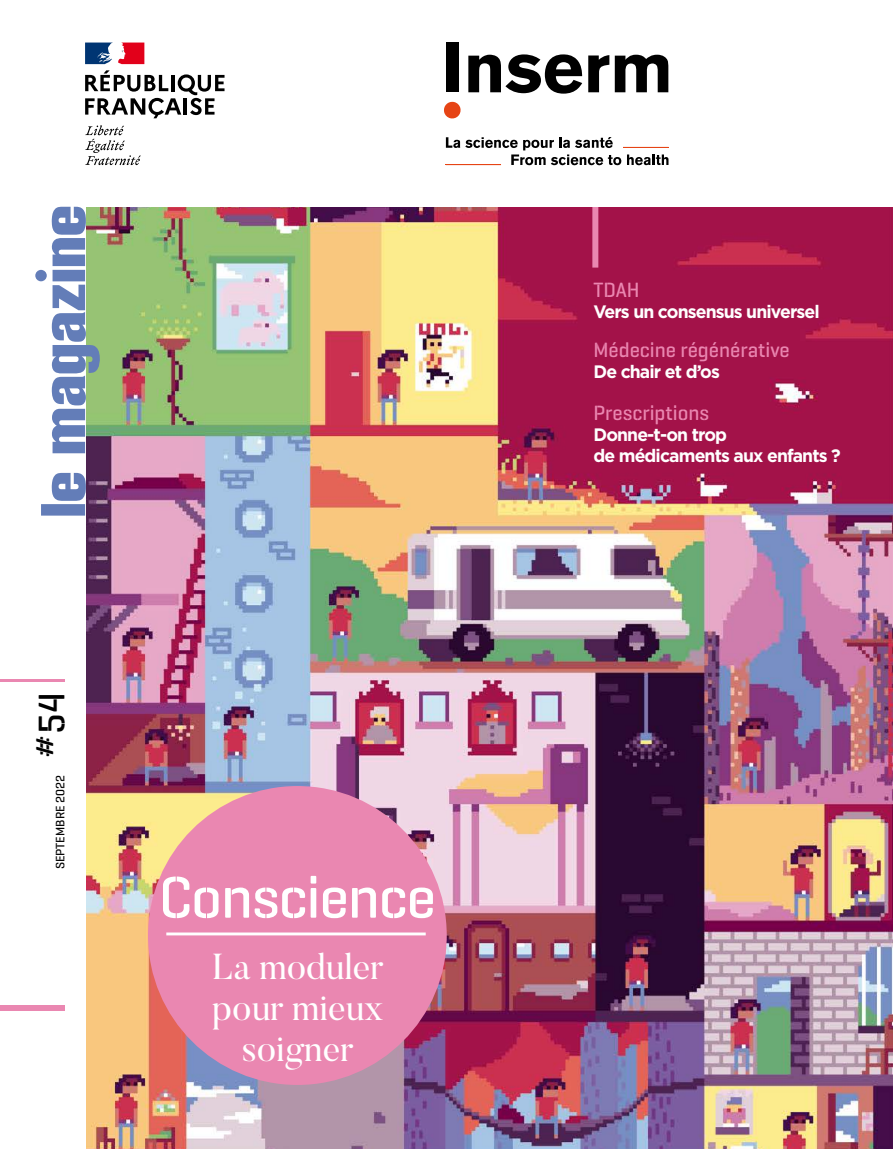
<style>
.page{position:relative;width:893px;height:1149px;background:#fff}
.page>*{position:absolute;margin:0;border:0;box-sizing:border-box;transform-origin:0 0}
.t1{font:500 59.85px "Geogrotesque Stencil A";letter-spacing:-.02em;color:#fff}
.t2{font:500 37.65px "Geogrotesque Stencil A";color:#000}
.t3{font:35.85px/41.1px "Butler";color:#fff;text-align:center}
.t4{font:500 21px "Geogrotesque Stencil A";color:#ea87b1}
.t5{font:700 18px/21px "Gotham";letter-spacing:-.05em;color:#fff}
.t6{font:500 12.45px "Geogrotesque Stencil A";color:#000}
</style>
<div class="page">
<img style="left:86px;top:207px;width:807px;height:941px">
<div style="left:148px;top:785px;width:299px;height:299px;background:#ea87b1;border-radius:50%"></div>
<hr style="left:166px;top:932px;width:260px;height:3px;background:#fff">
<div style="left:592px;top:204px;width:6px;height:63px;background:#ea87b1"></div>
<div style="left:0;top:1004px;width:64px;height:6px;background:#ea87b1"></div>
<hr style="left:0;top:679px;width:64px;height:3px;background:#ea87b1">
<div style="left:446px;top:43px;width:12px;height:49px;background:#000"></div>
<svg style="left:468px;top:54px;width:114px;height:40px"></svg>
<svg style="left:588px;top:55px;width:21px;height:37px"></svg>
<svg style="left:615px;top:55px;width:53px;height:37px"></svg>
<svg style="left:444px;top:101px;width:17px;height:18px"></svg>
<svg style="left:446px;top:137px;width:175px;height:28px"></svg>
<svg style="left:627px;top:154px;width:41px;height:11px"></svg>
<hr style="left:623px;top:147px;width:45px;height:1px;background:#e64415">
<hr style="left:446px;top:164px;width:55px;height:1px;background:#e64415">
<svg style="left:41px;top:207px;width:59px;height:308px"></svg>
<div style="left:35px;top:270px;width:12px;height:11px;background:#637db8;border-radius:50%"></div>
<svg style="left:85px;top:70px;width:140px;height:48px"></svg>
<svg style="left:85px;top:125px;width:56px;height:40px"></svg>
<svg style="left:85px;top:43px;width:59px;height:21px"></svg>
<h2 class="t2" style="left:28px;top:758px;width:68px;rotate:-90deg">#54</h2>
<p class="t6" style="left:52px;top:869px;width:95px;rotate:-90deg">SEPTEMBRE 2022</p>
<h1 class="t1" style="left:159px;top:859px;width:279px">Conscience</h1>
<h3 class="t3" style="left:212px;top:945px;width:173px">La moduler pour mieux soigner</h3>
<p class="t4" style="left:593px;top:276px;width:48px">TDAH</p>
<p class="t5" style="left:593px;top:301px;width:228px">Vers un consensus universel</p>
<p class="t4" style="left:593px;top:336px;width:198px">Médecine régénérative</p>
<p class="t5" style="left:593px;top:361px;width:128px">De chair et d’os</p>
<p class="t4" style="left:593px;top:399px;width:117px">Prescriptions</p>
<p class="t5" style="left:593px;top:424px;width:249px">Donne-t-on trop<br>de médicaments aux enfants ?</p>
</div>
